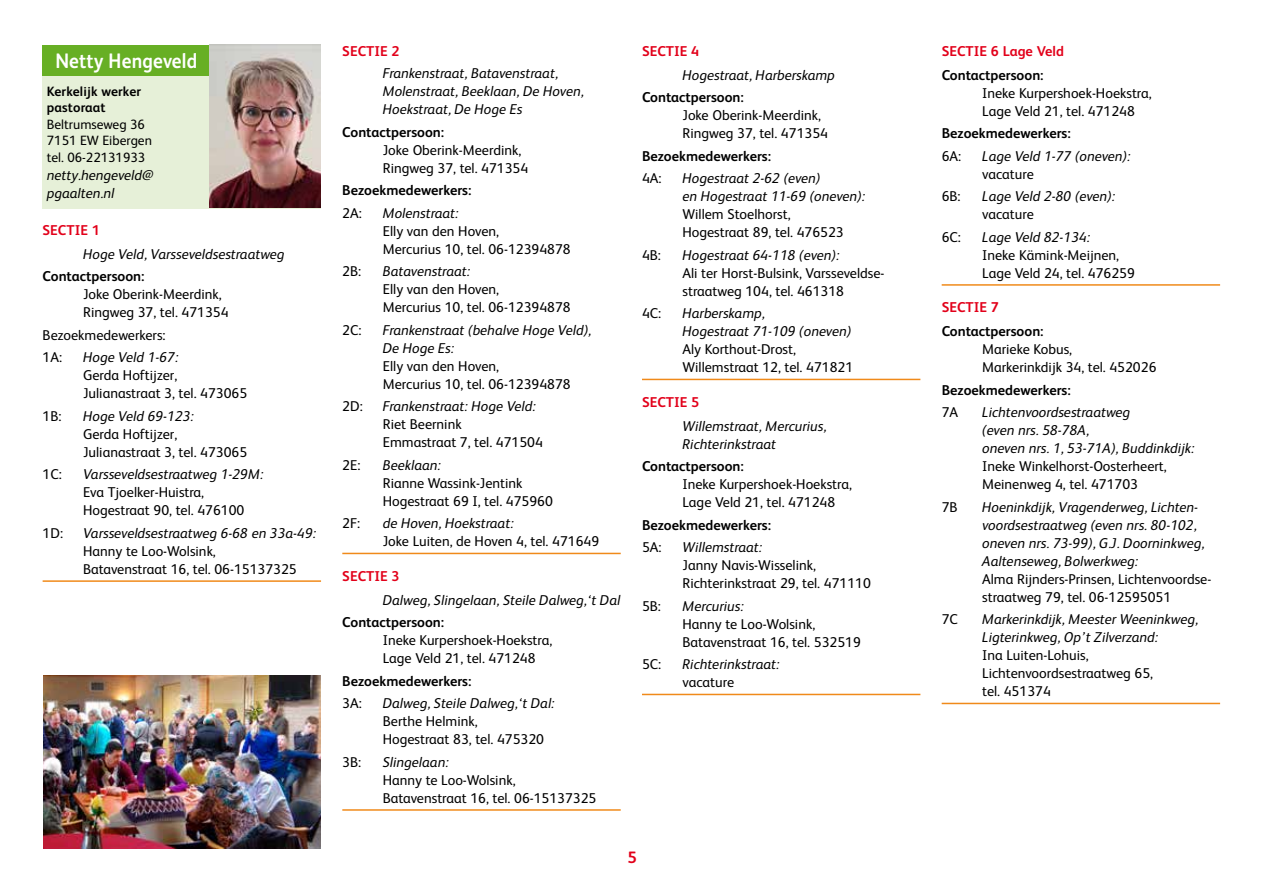
<style>
.page{position:relative;width:1263px;height:893px;background:#fff}
.page>*{position:absolute;margin:0;border:0;box-sizing:border-box;transform-origin:0 0}
.t1{font:700 21px "FS Albert";letter-spacing:.01em;color:#fff;scale:.9 1}
.t2{font:700 16.5px "FS Albert";color:#e2001a}
.t3{font:14.25px/18px "FS Albert";color:#000}
.t4{font:italic 14.25px/18px "FS Albert";color:#000}
.t5{font:700 14.25px "FS Albert";color:#000}
.t6{font:700 14.25px "FS Albert";color:#e2001a}
.t7{font:13.5px/16.5px "FS Albert";color:#000}
.t8{font:700 13.5px/16.5px "FS Albert";letter-spacing:.01em;color:#000}
</style>
<div class="page">
<hr style="left:43px;top:580px;width:278px;height:2px;background:#f08a1a">
<div style="left:43px;top:74px;width:278px;height:134px;background:#e6f0d8"></div>
<div style="left:43px;top:45px;width:186px;height:31px;background:#67af24"></div>
<img style="left:210px;top:45px;width:111px;height:162px">
<hr style="left:342px;top:553px;width:279px;height:1px;background:#f08a1a">
<hr style="left:342px;top:809px;width:279px;height:2px;background:#f08a1a">
<hr style="left:642px;top:379px;width:278px;height:1px;background:#f08a1a">
<hr style="left:642px;top:694px;width:278px;height:1px;background:#f08a1a">
<hr style="left:942px;top:284px;width:278px;height:2px;background:#f08a1a">
<hr style="left:942px;top:703px;width:278px;height:1px;background:#f08a1a">
<img style="left:44px;top:675px;width:277px;height:173px">
<h1 class="t1" style="left:55px;top:47px;width:159px">Netty Hengeveld</h1>
<p class="t8" style="left:47px;top:82px;width:96px">Kerkelijk werker pastoraat</p>
<p class="t7" style="left:47px;top:115px;width:107px">Beltrumseweg 36<br>7151 EW Eibergen tel. 06-22131933</p>
<p class="t4" style="left:47px;top:165px;width:108px">netty.hengeveld@ pgaalten.nl</p>
<p class="t6" style="left:43px;top:220px;width:59px">SECTIE 1</p>
<p class="t4" style="left:83px;top:244px;width:203px">Hoge Veld, Varsseveldsestraatweg</p>
<p class="t5" style="left:43px;top:267px;width:104px">Contactpersoon:</p>
<p class="t3" style="left:83px;top:285px;width:147px">Joke Oberink-Meerdink,<br>Ringweg 37, tel. 471354</p>
<p class="t3" style="left:43px;top:323px;width:125px;line-height:22.5px">Bezoekmedewerkers:<br>1A:</p>
<p class="t4" style="left:83px;top:348px;width:97px">Hoge Veld 1-67:</p>
<p class="t3" style="left:83px;top:366px;width:166px">Gerda Hoftijzer,<br>Julianastraat 3, tel. 473065</p>
<p class="t3" style="left:43px;top:406px;width:20px">1B:</p>
<p class="t4" style="left:83px;top:406px;width:112px">Hoge Veld 69-123:</p>
<p class="t3" style="left:83px;top:424px;width:166px">Gerda Hoftijzer,<br>Julianastraat 3, tel. 473065</p>
<p class="t3" style="left:43px;top:465px;width:21px">1C:</p>
<p class="t4" style="left:83px;top:465px;width:182px">Varsseveldsestraatweg 1-29M:</p>
<p class="t3" style="left:83px;top:483px;width:163px">Eva Tjoelker-Huistra,<br>Hogestraat 90, tel. 476100</p>
<p class="t3" style="left:43px;top:523px;width:22px">1D:</p>
<p class="t4" style="left:83px;top:523px;width:235px">Varsseveldsestraatweg 6-68 en 33a-49:</p>
<p class="t3" style="left:83px;top:541px;width:215px">Hanny te Loo-Wolsink,<br>Batavenstraat 16, tel. 06-15137325</p>
<p class="t6" style="left:342px;top:41px;width:59px">SECTIE 2</p>
<p class="t4" style="left:383px;top:64px;width:202px">Frankenstraat, Batavenstraat,<br>Molenstraat, Beeklaan, De Hoven,<br>Hoekstraat, De Hoge Es</p>
<p class="t5" style="left:342px;top:122px;width:104px">Contactpersoon:</p>
<p class="t3" style="left:383px;top:140px;width:147px">Joke Oberink-Meerdink,<br>Ringweg 37, tel. 471354</p>
<p class="t5" style="left:342px;top:181px;width:131px">Bezoekmedewerkers:</p>
<p class="t3" style="left:342px;top:203px;width:21px">2A:</p>
<p class="t4" style="left:383px;top:203px;width:77px">Molenstraat:</p>
<p class="t3" style="left:383px;top:221px;width:189px">Elly van den Hoven,<br>Mercurius 10, tel. 06-12394878</p>
<p class="t3" style="left:342px;top:262px;width:20px">2B:</p>
<p class="t4" style="left:383px;top:262px;width:89px">Batavenstraat:</p>
<p class="t3" style="left:383px;top:280px;width:189px">Elly van den Hoven,<br>Mercurius 10, tel. 06-12394878</p>
<p class="t3" style="left:342px;top:320px;width:21px">2C:</p>
<p class="t4" style="left:383px;top:320px;width:210px">Frankenstraat (behalve Hoge Veld),<br>De Hoge Es:</p>
<p class="t3" style="left:383px;top:356px;width:189px">Elly van den Hoven,<br>Mercurius 10, tel. 06-12394878</p>
<p class="t3" style="left:342px;top:397px;width:22px">2D:</p>
<p class="t4" style="left:383px;top:397px;width:154px">Frankenstraat: Hoge Veld:</p>
<p class="t3" style="left:383px;top:415px;width:162px">Riet Beernink<br>Emmastraat 7, tel. 471504</p>
<p class="t3" style="left:342px;top:455px;width:20px">2E:</p>
<p class="t4" style="left:383px;top:455px;width:60px">Beeklaan:</p>
<p class="t3" style="left:383px;top:473px;width:172px">Rianne Wassink-Jentink<br>Hogestraat 69 I, tel. 475960</p>
<p class="t3" style="left:342px;top:514px;width:20px">2F:</p>
<p class="t4" style="left:383px;top:514px;width:132px">de Hoven, Hoekstraat:</p>
<p class="t3" style="left:383px;top:532px;width:218px">Joke Luiten, de Hoven 4, tel. 471649</p>
<p class="t6" style="left:342px;top:566px;width:59px">SECTIE 3</p>
<p class="t4" style="left:383px;top:590px;width:239px">Dalweg, Slingelaan, Steile Dalweg,‘t Dal</p>
<p class="t5" style="left:342px;top:613px;width:104px">Contactpersoon:</p>
<p class="t3" style="left:383px;top:631px;width:171px">Ineke Kurpershoek-Hoekstra,<br>Lage Veld 21, tel. 471248</p>
<p class="t5" style="left:342px;top:671px;width:131px">Bezoekmedewerkers:</p>
<p class="t3" style="left:342px;top:694px;width:21px">3A:</p>
<p class="t4" style="left:383px;top:694px;width:173px">Dalweg, Steile Dalweg,‘t Dal:</p>
<p class="t3" style="left:383px;top:712px;width:163px">Berthe Helmink,<br>Hogestraat 83, tel. 475320</p>
<p class="t3" style="left:342px;top:752px;width:20px">3B:</p>
<p class="t4" style="left:383px;top:752px;width:67px">Slingelaan:</p>
<p class="t3" style="left:383px;top:770px;width:215px">Hanny te Loo-Wolsink,<br>Batavenstraat 16, tel. 06-15137325</p>
<p class="t6" style="left:642px;top:41px;width:59px">SECTIE 4</p>
<p class="t4" style="left:682px;top:65px;width:154px">Hogestraat, Harberskamp</p>
<p class="t5" style="left:642px;top:88px;width:104px">Contactpersoon:</p>
<p class="t3" style="left:682px;top:106px;width:147px">Joke Oberink-Meerdink,<br>Ringweg 37, tel. 471354</p>
<p class="t5" style="left:642px;top:146px;width:131px">Bezoekmedewerkers:</p>
<p class="t3" style="left:642px;top:169px;width:21px">4A:</p>
<p class="t4" style="left:682px;top:169px;width:184px">Hogestraat 2-62 (even)<br>en Hogestraat 11-69 (oneven):</p>
<p class="t3" style="left:682px;top:205px;width:163px">Willem Stoelhorst,<br>Hogestraat 89, tel. 476523</p>
<p class="t3" style="left:642px;top:245px;width:20px">4B:</p>
<p class="t4" style="left:682px;top:245px;width:158px">Hogestraat 64-118 (even):</p>
<p class="t3" style="left:682px;top:263px;width:203px">Ali ter Horst-Bulsink, Varsseveldse&shy;straatweg 104, tel. 461318</p>
<p class="t3" style="left:642px;top:304px;width:21px">4C:</p>
<p class="t4" style="left:682px;top:304px;width:170px">Harberskamp,<br>Hogestraat 71-109 (oneven)</p>
<p class="t3" style="left:682px;top:340px;width:172px">Aly Korthout-Drost,<br>Willemstraat 12, tel. 471821</p>
<p class="t6" style="left:642px;top:392px;width:59px">SECTIE 5</p>
<p class="t4" style="left:682px;top:416px;width:145px">Willemstraat, Mercurius,<br>Richterinkstraat</p>
<p class="t5" style="left:642px;top:457px;width:104px">Contactpersoon:</p>
<p class="t3" style="left:682px;top:475px;width:171px">Ineke Kurpershoek-Hoekstra,<br>Lage Veld 21, tel. 471248</p>
<p class="t5" style="left:642px;top:515px;width:131px">Bezoekmedewerkers:</p>
<p class="t3" style="left:642px;top:538px;width:21px">5A:</p>
<p class="t4" style="left:682px;top:538px;width:81px">Willemstraat:</p>
<p class="t3" style="left:682px;top:556px;width:190px">Janny Navis-Wisselink,<br>Richterinkstraat 29, tel. 471110</p>
<p class="t3" style="left:642px;top:596px;width:20px">5B:</p>
<p class="t4" style="left:682px;top:596px;width:63px">Mercurius:</p>
<p class="t3" style="left:682px;top:614px;width:180px">Hanny te Loo-Wolsink,<br>Batavenstraat 16, tel. 532519</p>
<p class="t3" style="left:642px;top:655px;width:21px">5C:</p>
<p class="t4" style="left:682px;top:655px;width:98px">Richterinkstraat:</p>
<p class="t3" style="left:682px;top:673px;width:53px">vacature</p>
<p class="t2" style="left:627px;top:846px;width:11px">5</p>
<p class="t6" style="left:942px;top:41px;width:124px">SECTIE 6 Lage Veld</p>
<p class="t5" style="left:942px;top:65px;width:104px">Contactpersoon:</p>
<p class="t3" style="left:982px;top:83px;width:171px">Ineke Kurpershoek-Hoekstra,<br>Lage Veld 21, tel. 471248</p>
<p class="t5" style="left:942px;top:124px;width:131px">Bezoekmedewerkers:</p>
<p class="t3" style="left:942px;top:146px;width:21px">6A:</p>
<p class="t4" style="left:982px;top:146px;width:150px">Lage Veld 1-77 (oneven):</p>
<p class="t3" style="left:982px;top:164px;width:53px">vacature</p>
<p class="t3" style="left:942px;top:187px;width:20px">6B:</p>
<p class="t4" style="left:982px;top:187px;width:134px">Lage Veld 2-80 (even):</p>
<p class="t3" style="left:982px;top:205px;width:53px">vacature</p>
<p class="t3" style="left:942px;top:227px;width:21px">6C:</p>
<p class="t4" style="left:982px;top:227px;width:110px">Lage Veld 82-134:</p>
<p class="t3" style="left:982px;top:245px;width:154px">Ineke Kämink-Meijnen,<br>Lage Veld 24, tel. 476259</p>
<p class="t6" style="left:942px;top:298px;width:59px">SECTIE 7</p>
<p class="t5" style="left:942px;top:322px;width:104px">Contactpersoon:</p>
<p class="t3" style="left:982px;top:340px;width:176px">Marieke Kobus,<br>Markerinkdijk 34, tel. 452026</p>
<p class="t5" style="left:942px;top:380px;width:131px">Bezoekmedewerkers:</p>
<p class="t3" style="left:942px;top:403px;width:18px">7A</p>
<p class="t4" style="left:982px;top:403px;width:214px">Lichtenvoordsestraatweg<br>(even nrs. 58-78A,<br>oneven nrs. 1, 53-71A), Buddinkdijk:</p>
<p class="t3" style="left:982px;top:457px;width:186px">Ineke Winkelhorst-Oosterheert,<br>Meinenweg 4, tel. 471703</p>
<p class="t3" style="left:942px;top:497px;width:17px">7B</p>
<p class="t4" style="left:982px;top:497px;width:224px">Hoeninkdijk, Vragenderweg, Lichten&shy;voordsestraatweg (even nrs. 80-102, oneven nrs. 73-99), G.J. Doorninkweg, Aaltenseweg, Bolwerkweg:</p>
<p class="t3" style="left:982px;top:569px;width:231px">Alma Rijnders-Prinsen, Lichtenvoordse&shy;straatweg 79, tel. 06-12595051</p>
<p class="t3" style="left:942px;top:610px;width:18px">7C</p>
<p class="t4" style="left:982px;top:610px;width:217px">Markerinkdijk, Meester Weeninkweg,<br>Ligterinkweg, Op’t Zilverzand:</p>
<p class="t3" style="left:982px;top:646px;width:172px">Ina Luiten-Lohuis,<br>Lichtenvoordsestraatweg 65, tel. 451374</p>
</div>
